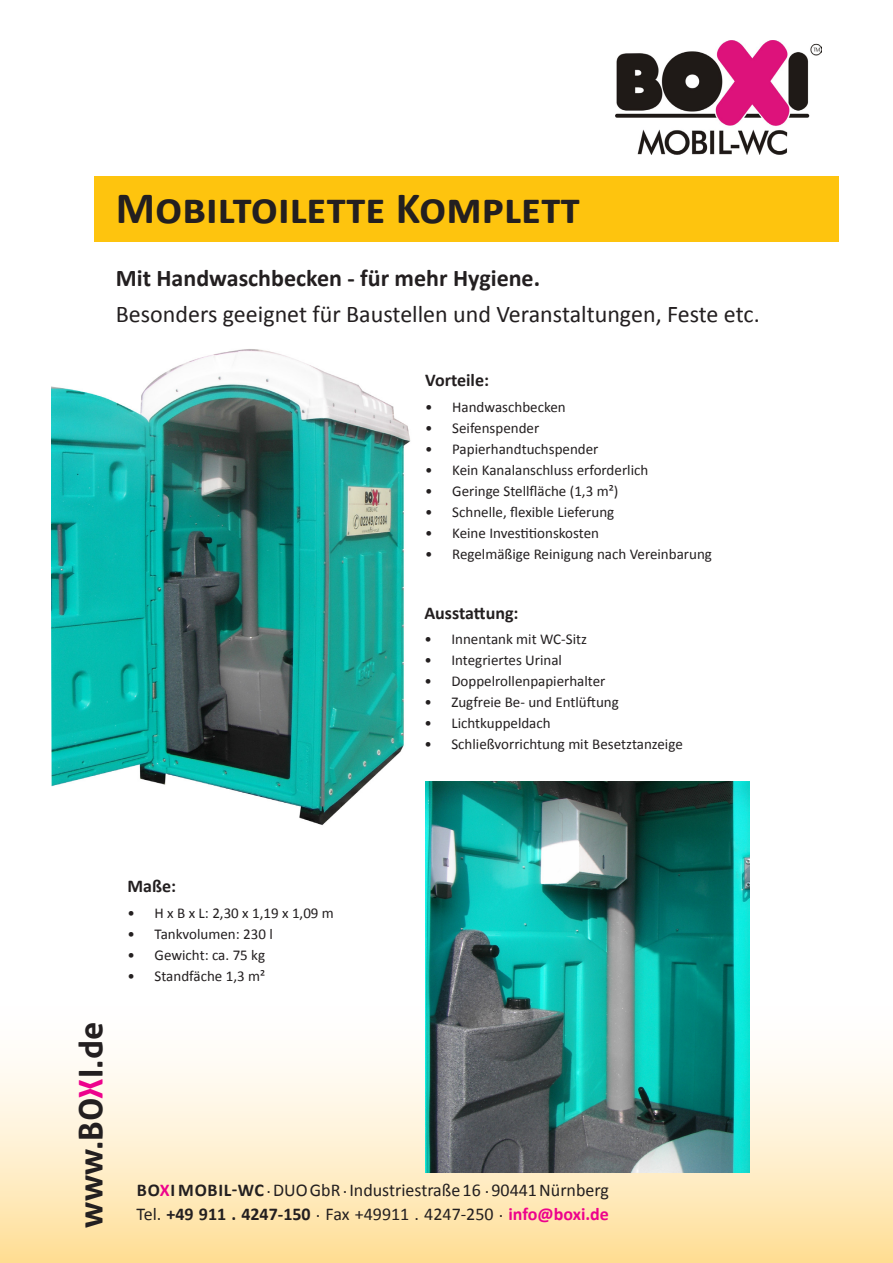
<style>
.page{position:relative;width:893px;height:1263px;background:#fff}
.page>*{position:absolute;margin:0;border:0;box-sizing:border-box;transform-origin:0 0}
.t1{font:700 45px "Calibri";color:#231f20}
.t2{font:700 32.4px "Aller";color:#231f20}
.t3{font:24px/36px "Calibri";color:#231f20}
.fliesstext_sausa{font:18px/24px "Calibri";color:#231f20}
.t4{font:700 18px "Calibri";color:#231f20}
.t5{font:15px "Calibri";color:#231f20}
.s1{font-weight:700}
.s2{color:#ed028c}
.s3{font-weight:700;color:#ed028c}
</style>
<div class="page">
<img style="left:51px;top:349px;width:360px;height:477px">
<div style="left:0;top:1000px;width:893px;height:263px;background:linear-gradient(to bottom,#fff,#fee09d)"></div>
<img style="left:615px;top:40px;width:207px;height:114px">
<div style="left:95px;top:176px;width:744px;height:66px;background:#fec40e"></div>
<img style="left:425px;top:781px;width:324px;height:391px">
<p class="t1" style="left:116px;top:179px;width:466px">Mobiltoilette Komplett</p>
<p class="t3" style="left:116px;top:260px;width:645px"><span class="s1">Mit Handwaschbecken - für mehr Hygiene.<br></span>Besonders geeignet für Baustellen und Veranstaltungen, Feste etc.</p>
<p class="t4" style="left:425px;top:369px;width:65px">Vorteile:</p>
<p class="t5" style="left:425px;top:397px;width:142px">• Handwaschbecken</p>
<p class="t5" style="left:425px;top:418px;width:116px">• Seifenspender</p>
<p class="t5" style="left:425px;top:439px;width:175px">• Papierhandtuchspender</p>
<p class="t5" style="left:425px;top:460px;width:225px">• Kein Kanalanschluss erforderlich</p>
<p class="t5" style="left:425px;top:481px;width:195px">• Geringe Stellfläche (1,3 m²)</p>
<p class="t5" style="left:425px;top:502px;width:191px">• Schnelle, flexible Lieferung</p>
<p class="t5" style="left:425px;top:523px;width:175px">• Keine Investitionskosten</p>
<p class="t5" style="left:425px;top:544px;width:288px">• Regelmäßige Reinigung nach Vereinbarung</p>
<p class="t4" style="left:424px;top:601px;width:96px">Ausstattung:</p>
<p class="t5" style="left:424px;top:629px;width:164px">• Innentank mit WC-Sitz</p>
<p class="t5" style="left:424px;top:650px;width:139px">• Integriertes Urinal</p>
<p class="t5" style="left:424px;top:671px;width:183px">• Doppelrollenpapierhalter</p>
<p class="t5" style="left:424px;top:692px;width:196px">• Zugfreie Be- und Entlüftung</p>
<p class="t5" style="left:424px;top:713px;width:128px">• Lichtkuppeldach</p>
<p class="t5" style="left:424px;top:734px;width:260px">• Schließvorrichtung mit Besetztanzeige</p>
<p class="t2" style="left:71px;top:1227px;width:207px;rotate:-90deg">www.BO<span class="s2">X</span>I.de</p>
<p class="t4" style="left:128px;top:875px;width:50px">Maße:</p>
<p class="t5" style="left:128px;top:903px;width:208px">• H x B x L: 2,30 x 1,19 x 1,09 m</p>
<p class="t5" style="left:128px;top:924px;width:147px">• Tankvolumen: 230 l</p>
<p class="t5" style="left:128px;top:945px;width:139px">• Gewicht: ca. 75 kg</p>
<p class="t5" style="left:128px;top:966px;width:139px">• Standfäche 1,3 m²</p>
<p class="fliesstext_sausa" style="left:137px;top:1178px;width:474px"><span class="s1">BO</span><span class="s3">X</span><span class="s1">I MOBIL-WC</span> .DUOGbR.Industriestraße16 .90441Nürnberg<br>Tel. <span class="s1">+49 911 . 4247-150</span> . Fax +49911 . 4247-250 . <span class="s3">info@boxi.de</span></p>
</div>
